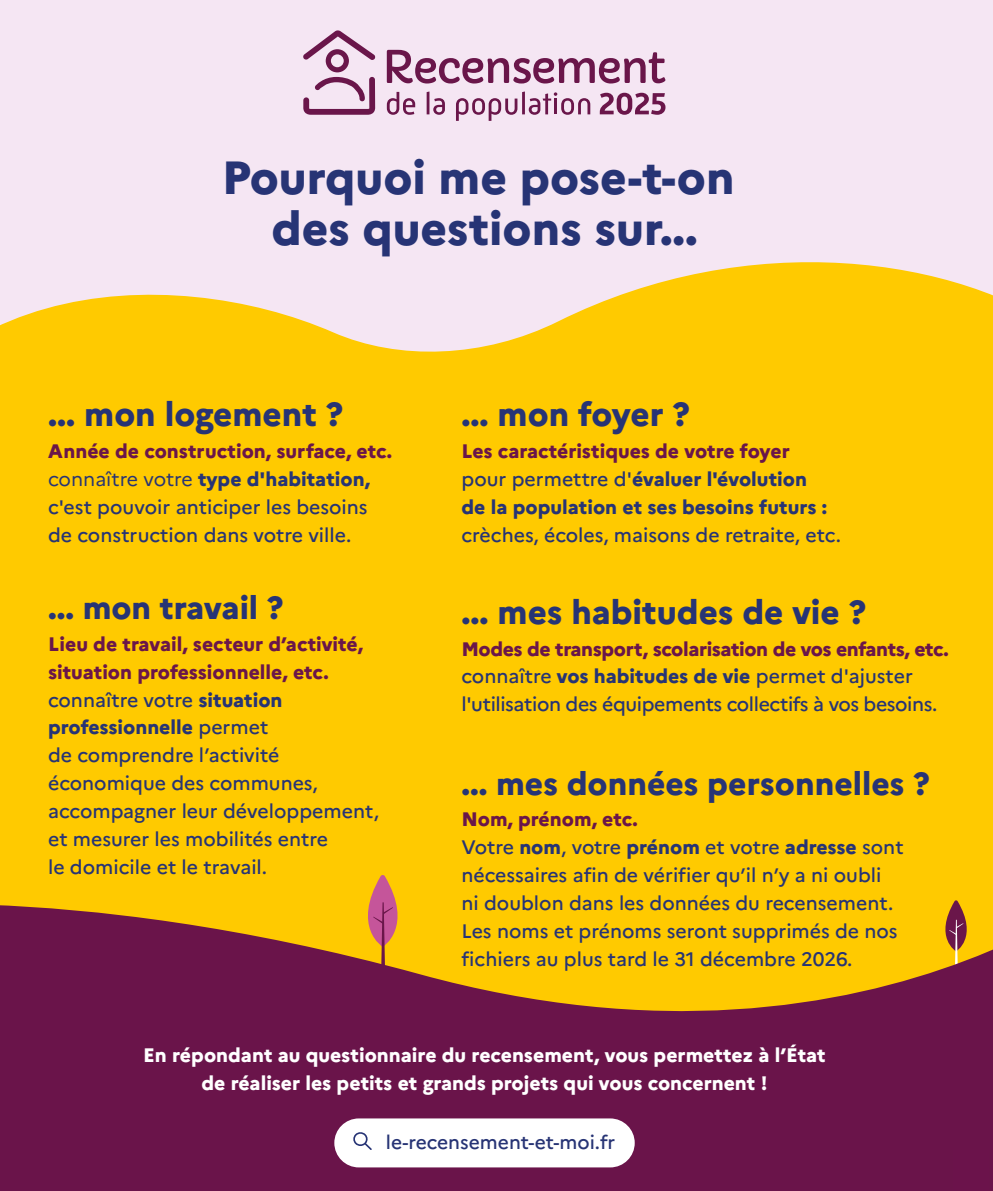
<style>
.page{position:relative;width:993px;height:1191px;background:#fff}
.page>*{position:absolute;margin:0;border:0;box-sizing:border-box;transform-origin:0 0}
.t1{font:800 46.38px/51.1px "Marianne";color:#273475;text-align:center}
.t2{font:800 33.43px "Marianne";color:#273475}
.t3{font:800 32.02px "Marianne";color:#273475}
.t4{font:500 19.43px/27.8px "Marianne";color:#273475}
.t5{font:500 19.43px/27.8px "Marianne";letter-spacing:-.02em;color:#273475}
.t6{font:800 19.43px/27.8px "Marianne";color:#fff;text-align:center}
.t7{font:800 19.43px/27.8px "Marianne";color:#273475}
.t8{font:500 19.25px "Marianne";color:#273475}
.s1{font-weight:800;color:#6a164a}
.s2{font-weight:400}
.s3{font-weight:800}
.s4{color:#6a164a}
.s5{font-weight:500}
</style>
<div class="page">
<div style="left:0;top:0;width:992px;height:1191px;background:#f5e6f3"></div>
<div style="left:0;top:262px;width:992px;height:587px;background:#ffca00"></div>
<svg style="left:0;top:849px;width:992px;height:342px;background:#9e5430"></svg>
<svg style="left:351px;top:874px;width:63px;height:91px;background:#e8a428"></svg>
<div style="left:334px;top:1118px;width:300px;height:49px;background:#fff;border-radius:24px"></div>
<svg style="left:353px;top:1132px;width:19px;height:18px"></svg>
<svg style="left:303px;top:30px;width:72px;height:85px"></svg>
<svg style="left:386px;top:50px;width:279px;height:34px"></svg>
<svg style="left:387px;top:92px;width:28px;height:23px"></svg>
<svg style="left:426px;top:91px;width:19px;height:24px"></svg>
<svg style="left:456px;top:91px;width:134px;height:30px"></svg>
<svg style="left:599px;top:93px;width:66px;height:22px"></svg>
<div style="left:952px;top:1150px;width:36px;height:41px;background:#6b134b"></div>
<h1 class="t1" style="left:222px;top:148px;width:514px">Pourquoi me pose-t-on des questions sur...</h1>
<h2 class="t2" style="left:48px;top:388px;width:297px">... mon logement ?</h2>
<p class="t4" style="left:48px;top:435px;width:345px"><span class="s1">Année de construction, surface, etc. </span><span class="s2">connaître votre</span> <span class="s3">type d'habitation, </span>c'est pouvoir anticiper les besoins de construction dans votre ville.</p>
<h3 class="t3" style="left:48px;top:583px;width:237px">... mon travail ?</h3>
<p class="t4" style="left:48px;top:628px;width:332px"><span class="s1">Lieu de travail, secteur d’activité, situation professionnelle, etc. </span>connaître votre <span class="s3">situation professionnelle</span> permet<br>de comprendre l’activité économique des communes, accompagner leur développement, et mesurer les mobilités entre<br>le domicile et le travail.</p>
<h2 class="t2" style="left:461px;top:388px;width:230px">... mon foyer ?</h2>
<p class="t7" style="left:461px;top:435px;width:367px"><span class="s4">Les caractéristiques de votre foyer </span><span class="s5">pour permettre d'</span>évaluer l'évolution de la population et ses besoins futurs :</p>
<p class="t4" style="left:461px;top:519px;width:381px">crèches, écoles, maisons de retraite, etc.</p>
<h2 class="t2" style="left:461px;top:586px;width:406px">... mes habitudes de vie ?</h2>
<p class="t5" style="left:461px;top:633px;width:488px"><span class="s1">Modes de transport, scolarisation de vos enfants, etc. </span>connaître <span class="s3">vos habitudes de vie</span> permet d'ajuster l'utilisation des équipements collectifs à vos besoins.</p>
<h3 class="t3" style="left:461px;top:758px;width:470px">... mes données personnelles ?</h3>
<p class="t4" style="left:461px;top:804px;width:443px"><span class="s1">Nom, prénom, etc.<br></span>Votre <span class="s3">nom</span>, votre <span class="s3">prénom</span> et votre <span class="s3">adresse</span> sont nécessaires afin de vérifier qu’il n’y a ni oubli ni doublon dans les données du recensement.<br>Les noms et prénoms seront supprimés de nos fichiers au plus tard le 31 décembre 2026.</p>
<p class="t6" style="left:143px;top:1040px;width:683px">En répondant au questionnaire du recensement, vous permettez à l’État de réaliser les petits et grands projets qui vous concernent !</p>
<p class="t8" style="left:385px;top:1126px;width:231px">le-recensement-et-moi.fr</p>
</div>
